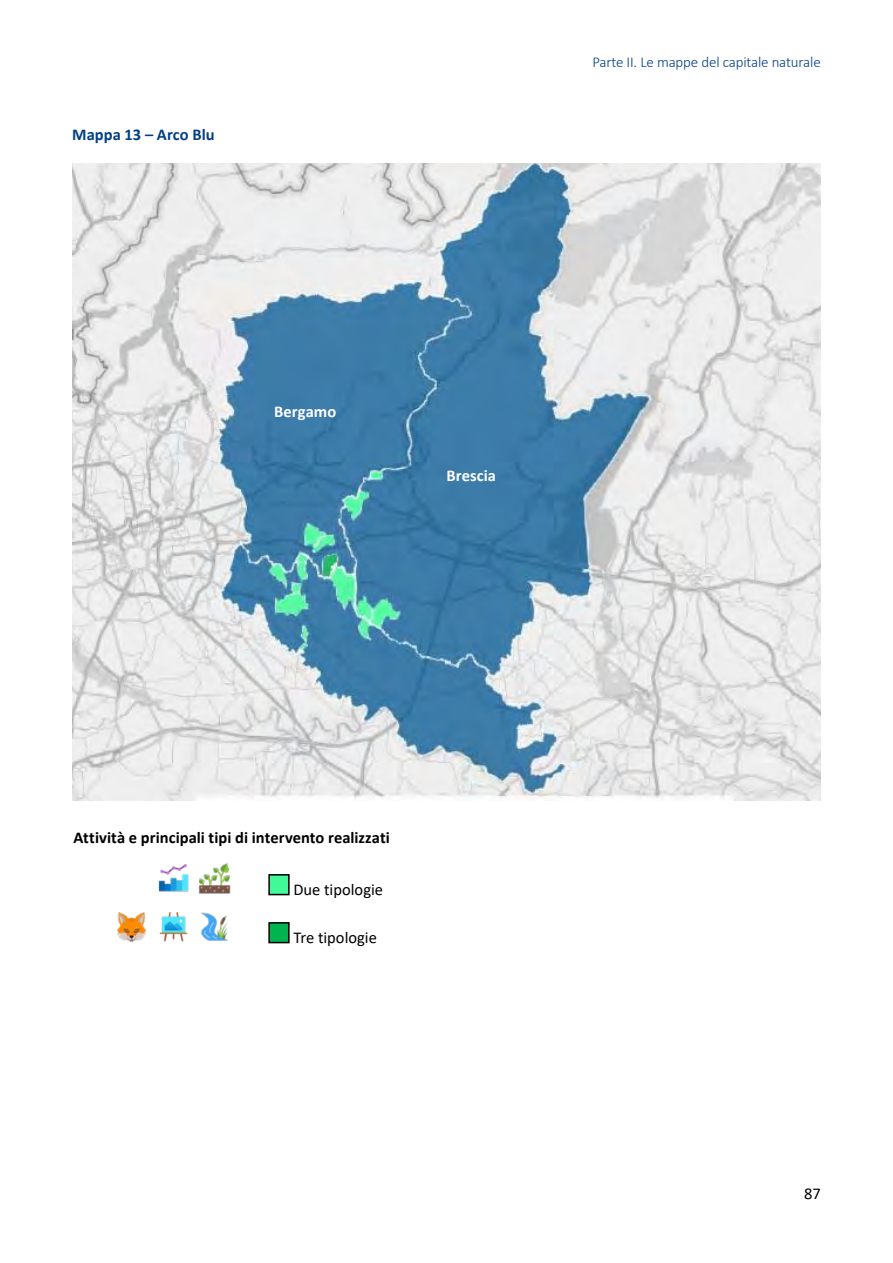
<style>
.page{position:relative;width:893px;height:1263px;background:#fff}
.page>*{position:absolute;margin:0;border:0;box-sizing:border-box;transform-origin:0 0}
.QTESTOxoxoxoxoxox{font:700 16.5px "Calibri";color:#000}
.Leggenda{font:16.5px "Calibri";color:#000}
.QTitoloTabFig{font:700 16.5px "Calibri";letter-spacing:.005em;color:#033f85}
.QTESTOxoxoxoxoxox-2{font:700 16.5px "Calibri";letter-spacing:.005em;color:#fff}
.t1{font:300 15px "Calibri";letter-spacing:-.01em;color:#033f85}
</style>
<div class="page">
<img style="left:72px;top:163px;width:749px;height:638px">
<img style="left:158px;top:864px;width:31px;height:28px">
<img style="left:198px;top:863px;width:33px;height:31px">
<div style="left:269px;top:875px;width:20px;height:19px;background:#42f999"></div>
<div style="left:268px;top:874px;width:22px;height:21px;border:2px solid #000"></div>
<img style="left:117px;top:912px;width:29px;height:30px">
<img style="left:159px;top:912px;width:29px;height:30px">
<img style="left:201px;top:912px;width:28px;height:29px">
<div style="left:269px;top:923px;width:20px;height:19px;background:#00b44f"></div>
<div style="left:268px;top:922px;width:22px;height:21px;border:2px solid #000"></div>
<p class="QTitoloTabFig" style="left:72px;top:123px;width:144px">Mappa 13 – Arco Blu</p>
<p class="QTESTOxoxoxoxoxox-2" style="left:274px;top:400px;width:63px">Bergamo</p>
<p class="t1" style="left:592px;top:52px;width:230px">Parte II. Le mappe del capitale naturale</p>
<p class="QTESTOxoxoxoxoxox-2" style="left:446px;top:463px;width:51px">Brescia</p>
<p class="QTESTOxoxoxoxoxox" style="left:73px;top:826px;width:318px">Attività e principali tipi di intervento realizzati</p>
<p class="Leggenda" style="left:293px;top:878px;width:91px">Due tipologie</p>
<p class="Leggenda" style="left:293px;top:926px;width:85px">Tre tipologie</p>
<p class="Leggenda" style="left:804px;top:1182px;width:18px">87</p>
</div>
